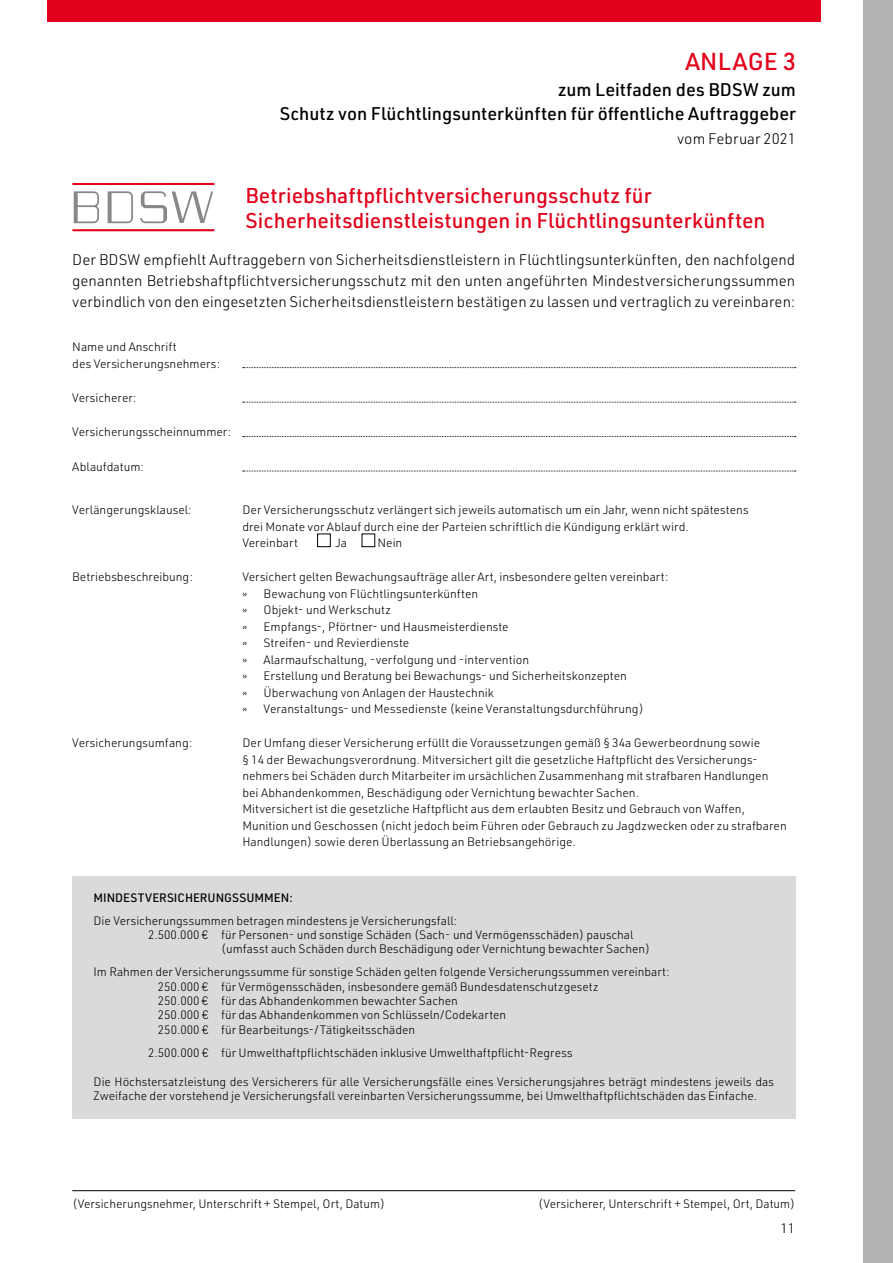
<style>
.page{position:relative;width:893px;height:1263px;background:#fff}
.page>*{position:absolute;margin:0;border:0;box-sizing:border-box;transform-origin:0 0}
.t1{font:500 24px "URWDIN";letter-spacing:.01em;color:#e2001a}
.t2{font:500 21px/25.5px "URWDIN";color:#e2001a}
.t3{font:500 18px/24px "URWDIN";color:#000;text-align:right}
.t4{font:300 15px/21.3px "URWDIN";color:#000;text-align:justify}
.t5{font:300 13.5px "URWDIN";color:#000}
.t6{font:300 12px/16.5px "URWDIN";color:#000}
.t7{font:500 12px "URWDIN";color:#000}
</style>
<div class="page">
<div style="left:47px;top:0;width:774px;height:21px;background:#e2001a"></div>
<div style="left:863px;top:0;width:30px;height:1263px;background:#b1b3b4"></div>
<div style="left:72px;top:876px;width:724px;height:242px;background:#d9dadb"></div>
<svg style="left:243px;top:367px;width:553px;height:1px"></svg>
<svg style="left:243px;top:402px;width:553px;height:1px"></svg>
<svg style="left:243px;top:436px;width:553px;height:1px"></svg>
<svg style="left:243px;top:471px;width:553px;height:1px"></svg>
<div style="left:317px;top:533px;width:14px;height:14px;border:1px solid #000"></div>
<div style="left:362px;top:533px;width:13px;height:14px;border:1px solid #000"></div>
<hr style="left:72px;top:1190px;width:723px;height:1px;background:#000">
<svg style="left:72px;top:183px;width:143px;height:2px"></svg>
<svg style="left:72px;top:229px;width:143px;height:2px"></svg>
<svg style="left:74px;top:191px;width:25px;height:32px"></svg>
<svg style="left:108px;top:191px;width:25px;height:32px"></svg>
<svg style="left:140px;top:191px;width:73px;height:32px"></svg>
<h1 class="t1" style="left:685px;top:45px;width:112px">ANLAGE 3</h1>
<h3 class="t3" style="left:280px;top:77px;width:518px">zum Leitfaden des BDSW zum<br>Schutz von Flüchtlingsunterkünften für öffentliche Auftraggeber</h3>
<p class="t4" style="left:677px;top:127px;width:120px">vom Februar 2021</p>
<h2 class="t2" style="left:246px;top:182px;width:521px">Betriebshaftpflichtversicherungsschutz für<br>Sicherheitsdienstleistungen in Flüchtlingsunterkünften</h2>
<p class="t4" style="left:72px;top:248px;width:724px">Der BDSW empfiehlt Auftraggebern von Sicherheitsdienstleistern in Flüchtlingsunterkünften, den nachfolgend genannten Betriebshaftpflichtversicherungsschutz mit den unten angeführten Mindestversicherungssummen verbindlich von den eingesetzten Sicherheitsdienstleistern bestätigen zu lassen und vertraglich zu vereinbaren:</p>
<p class="t6" style="left:72px;top:338px;width:149px">Name und Anschrift<br>des Versicherungsnehmers:</p>
<p class="t6" style="left:72px;top:389px;width:66px">Versicherer:</p>
<p class="t6" style="left:72px;top:423px;width:160px">Versicherungsscheinnummer:</p>
<p class="t6" style="left:72px;top:458px;width:73px">Ablaufdatum:</p>
<p class="t6" style="left:72px;top:501px;width:121px">Verlängerungsklausel:</p>
<p class="t6" style="left:242px;top:501px;width:508px">Der Versicherungsschutz verlängert sich jeweils automatisch um ein Jahr, wenn nicht spätestens drei Monate vor Ablauf durch eine der Parteien schriftlich die Kündigung erklärt wird.<br>Vereinbart</p>
<p class="t6" style="left:335px;top:534px;width:13px">Ja</p>
<p class="t6" style="left:378px;top:534px;width:26px">Nein</p>
<p class="t6" style="left:72px;top:568px;width:122px">Betriebsbeschreibung:</p>
<p class="t6" style="left:242px;top:568px;width:428px">Versichert gelten Bewachungsaufträge aller Art, insbesondere gelten vereinbart: » Bewachung von Flüchtlingsunterkünften<br>» Objekt- und Werkschutz<br>» Empfangs-, Pförtner- und Hausmeisterdienste<br>» Streifen- und Revierdienste<br>» Alarmaufschaltung, -verfolgung und -intervention<br>» Erstellung und Beratung bei Bewachungs- und Sicherheitskonzepten<br>» Überwachung von Anlagen der Haustechnik<br>» Veranstaltungs- und Messedienste (keine Veranstaltungsdurchführung)</p>
<p class="t6" style="left:72px;top:734px;width:122px">Versicherungsumfang:</p>
<p class="t6" style="left:242px;top:734px;width:546px">Der Umfang dieser Versicherung erfüllt die Voraussetzungen gemäß § 34a Gewerbeordnung sowie<br>§ 14 der Bewachungsverordnung. Mitversichert gilt die gesetzliche Haftpflicht des Versicherungs&shy;nehmers bei Schäden durch Mitarbeiter im ursächlichen Zusammenhang mit strafbaren Handlungen bei Abhandenkommen, Beschädigung oder Vernichtung bewachter Sachen.<br>Mitversichert ist die gesetzliche Haftpflicht aus dem erlaubten Besitz und Gebrauch von Waffen, Munition und Geschossen (nicht jedoch beim Führen oder Gebrauch zu Jagdzwecken oder zu strafbaren Handlungen) sowie deren Überlassung an Betriebsangehörige.</p>
<p class="t7" style="left:94px;top:889px;width:201px">MINDESTVERSICHERUNGSSUMMEN:</p>
<p class="t6" style="left:94px;top:912px;width:365px">Die Versicherungssummen betragen mindestens je Versicherungsfall:</p>
<p class="t6" style="left:148px;top:926px;width:487px">2.500.000 € für Personen- und sonstige Schäden (Sach- und Vermögensschäden) pauschal</p>
<p class="t6" style="left:221px;top:940px;width:431px">(umfasst auch Schäden durch Beschädigung oder Vernichtung bewachter Sachen)</p>
<p class="t6" style="left:158px;top:964px;width:513px;line-height:14.4px;text-indent:-64px">Im Rahmen der Versicherungssumme für sonstige Schäden gelten folgende Versicherungssummen vereinbart:<br>250.000 € für Vermögensschäden, insbesondere gemäß Bundesdatenschutzgesetz<br>250.000 € für das Abhandenkommen bewachter Sachen<br>250.000 € für das Abhandenkommen von Schlüsseln/Codekarten<br>250.000 € für Bearbeitungs-/Tätigkeitsschäden</p>
<p class="t6" style="left:148px;top:1044px;width:426px">2.500.000 € für Umwelthaftpflichtschäden inklusive Umwelthaftpflicht-Regress</p>
<p class="t6" style="left:94px;top:1074px;width:682px;line-height:14.4px">Die Höchstersatzleistung des Versicherers für alle Versicherungsfälle eines Versicherungsjahres beträgt mindestens jeweils das<br>Zweifache der vorstehend je Versicherungsfall vereinbarten Versicherungssumme, bei Umwelthaftpflichtschäden das Einfache.</p>
<p class="t6" style="left:72px;top:1195px;width:314px">(Versicherungsnehmer, Unterschrift + Stempel, Ort, Datum)</p>
<p class="t6" style="left:538px;top:1195px;width:259px">(Versicherer, Unterschrift + Stempel, Ort, Datum)</p>
<p class="t5" style="left:781px;top:1219px;width:16px">11</p>
</div>
